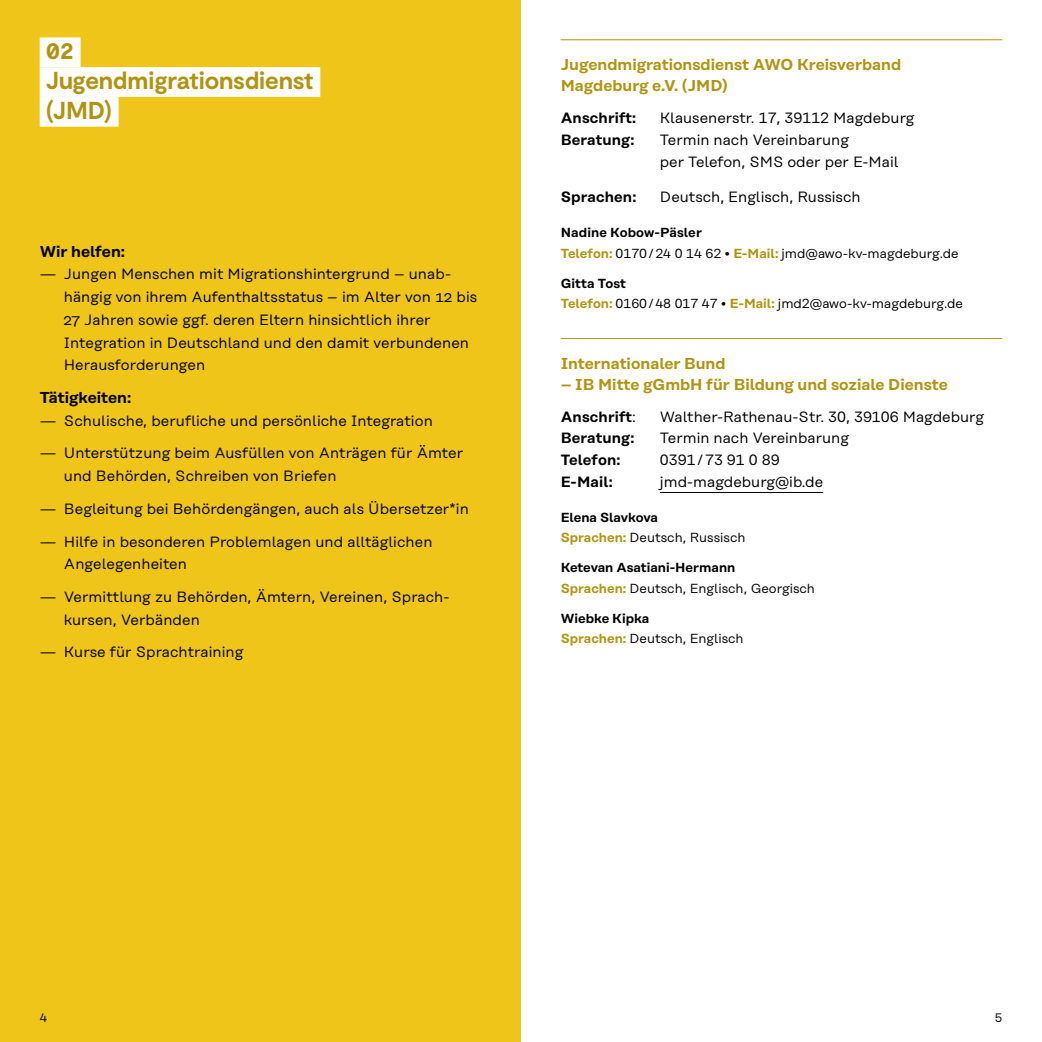
<style>
.page{position:relative;width:1042px;height:1042px;background:#fff}
.page>*{position:absolute;margin:0;border:0;box-sizing:border-box;transform-origin:0 0}
.t1{font:700 24.5px/29.8px "Moderat";letter-spacing:-.005em;color:#b09411}
.t2{font:600 15.75px/21px "Rational Text";color:#b09411}
.t3{font:600 15.75px "Rational Text";color:#000}
.t4{font:14.88px/22.8px "Rational Text";letter-spacing:.005em;color:#000}
.t5{font:600 14.88px "Rational Text";letter-spacing:.01em;color:#000}
.t6{font:13.12px/20.1px "Rational Text";color:#000}
.t7{font:12.25px "Rational Text";color:#000}
.s1{font-weight:600}
.s2{font-weight:600;color:#b09411}
.s3{font-weight:400}
</style>
<div class="page">
<div style="left:0;top:0;width:521px;height:1042px;background:#efc519"></div>
<div style="left:40px;top:37px;width:41px;height:30px;background:#fff"></div>
<div style="left:40px;top:67px;width:280px;height:30px;background:#fff"></div>
<div style="left:40px;top:97px;width:79px;height:30px;background:#fff"></div>
<hr style="left:561px;top:39px;width:441px;height:1px;background:#b09411">
<hr style="left:561px;top:338px;width:441px;height:1px;background:#b09411">
<hr style="left:660px;top:492px;width:163px;height:1px;background:#000">
<h1 class="t1" style="left:46px;top:37px;width:269px">02<br>Jugendmigrationsdienst (JMD)</h1>
<p class="t3" style="left:40px;top:242px;width:87px">Wir helfen:</p>
<p class="t4" style="left:64px;top:263px;width:415px;text-indent:-24px">— Jungen Menschen mit Migrationshintergrund – unab&shy;hängig von ihrem Aufenthaltsstatus – im Alter von 12 bis 27 Jahren sowie ggf. deren Eltern hinsichtlich ihrer Integration in Deutschland und den damit verbundenen Herausforderungen</p>
<p class="t3" style="left:40px;top:388px;width:93px">Tätigkeiten:</p>
<p class="t4" style="left:40px;top:409px;width:395px">— Schulische, berufliche und persönliche Integration</p>
<p class="t4" style="left:64px;top:442px;width:401px;text-indent:-24px">— Unterstützung beim Ausfüllen von Anträgen für Ämter und Behörden, Schreiben von Briefen</p>
<p class="t4" style="left:40px;top:497px;width:431px">— Begleitung bei Behördengängen, auch als Übersetzer*in</p>
<p class="t4" style="left:64px;top:530px;width:370px;text-indent:-24px">— Hilfe in besonderen Problemlagen und alltäglichen<br>Angelegenheiten</p>
<p class="t4" style="left:64px;top:585px;width:387px;text-indent:-24px">— Vermittlung zu Behörden, Ämtern, Vereinen, Sprach&shy;kursen, Verbänden</p>
<p class="t4" style="left:40px;top:641px;width:205px">— Kurse für Sprachtraining</p>
<p class="t2" style="left:561px;top:54px;width:342px">Jugendmigrationsdienst AWO Kreisverband<br>Magdeburg e.V. (JMD)</p>
<p class="t5" style="left:561px;top:109px;width:77px">Anschrift:</p>
<p class="t4" style="left:660px;top:106px;width:256px">Klausenerstr. 17, 39112 Magdeburg</p>
<p class="t5" style="left:561px;top:131px;width:75px">Beratung:</p>
<p class="t4" style="left:660px;top:128px;width:240px;line-height:21.9px">Termin nach Vereinbarung<br>per Telefon, SMS oder per E-Mail</p>
<p class="t5" style="left:561px;top:188px;width:77px">Sprachen:</p>
<p class="t4" style="left:660px;top:186px;width:202px">Deutsch, Englisch, Russisch</p>
<p class="t6" style="left:561px;top:223px;width:399px"><span class="s1">Nadine Kobow-Päsler<br></span><span class="s2">Telefon:</span> 0170 / 24 0 14 62 • <span class="s2">E-Mail:</span> jmd@awo-kv-magdeburg.de</p>
<p class="t6" style="left:561px;top:273px;width:404px"><span class="s1">Gitta Tost<br></span><span class="s2">Telefon:</span> 0160 / 48 017 47 • <span class="s2">E-Mail:</span> jmd2@awo-kv-magdeburg.de</p>
<p class="t2" style="left:561px;top:353px;width:166px">Internationaler Bund</p>
<p class="t2" style="left:561px;top:374px;width:389px">– IB Mitte gGmbH für Bildung und soziale Dienste</p>
<p class="t5" style="left:561px;top:407px;width:77px">Anschrift<span class="s3">:</span></p>
<p class="t4" style="left:660px;top:405px;width:325px">Walther-Rathenau-Str. 30, 39106 Magdeburg</p>
<p class="t5" style="left:561px;top:429px;width:75px">Beratung:</p>
<p class="t4" style="left:660px;top:427px;width:190px">Termin nach Vereinbarung</p>
<p class="t5" style="left:561px;top:451px;width:61px">Telefon:</p>
<p class="t4" style="left:660px;top:449px;width:121px">0391 / 73 91 0 89</p>
<p class="t5" style="left:561px;top:473px;width:54px">E-Mail:</p>
<p class="t4" style="left:660px;top:471px;width:165px">jmd-magdeburg@ib.de</p>
<p class="t6" style="left:561px;top:507px;width:186px"><span class="s1">Elena Slavkova<br></span><span class="s2">Sprachen:</span> Deutsch, Russisch</p>
<p class="t6" style="left:561px;top:558px;width:256px"><span class="s1">Ketevan Asatiani-Hermann<br></span><span class="s2">Sprachen:</span> Deutsch, Englisch, Georgisch</p>
<p class="t6" style="left:561px;top:608px;width:184px"><span class="s1">Wiebke Kipka<br></span><span class="s2">Sprachen:</span> Deutsch, Englisch</p>
<p class="t7" style="left:40px;top:1011px;width:9px">4</p>
<p class="t7" style="left:995px;top:1011px;width:9px">5</p>
</div>
